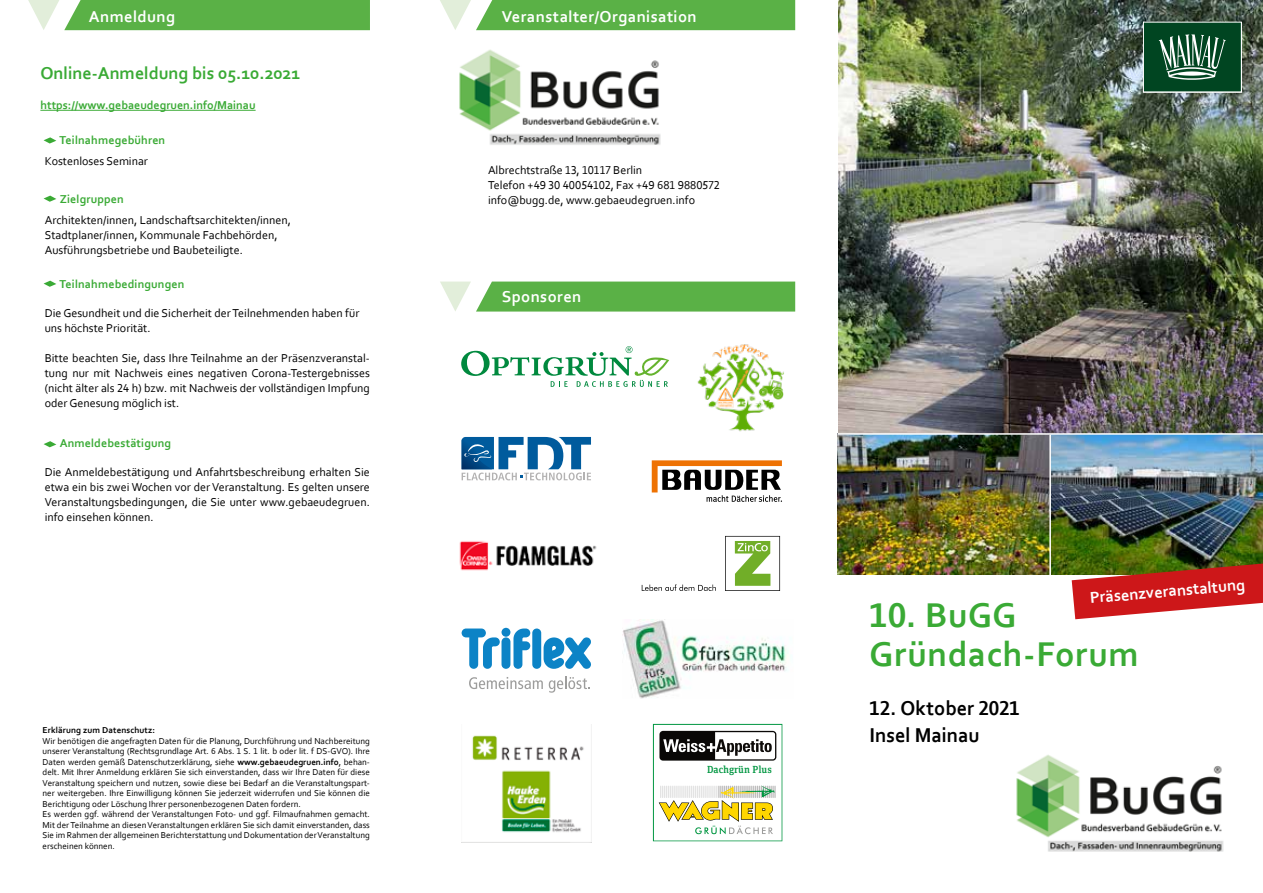
<style>
.page{position:relative;width:1263px;height:893px;background:#fff}
.page>*{position:absolute;margin:0;border:0;box-sizing:border-box;transform-origin:0 0}
.t1{font:700 36px/39px "Corbel";letter-spacing:.015em;color:#3aaa35}
.t2{font:700 21px/27px "Corbel";color:#000}
.t3{font:700 18px "Corbel";color:#3aaa35}
.t4{font:700 16.5px "Corbel";letter-spacing:.025em;color:#fff}
.t5{font:12px/15px "Corbel";color:#000}
.t6{font:700 12px "Corbel";letter-spacing:.01em;color:#3aaa35}
.t7{font:500 10.2px "Unit Slab OT";color:#009641}
.t8{font:9px/10.5px "Corbel";color:#000}
.t9{font:700 9px "Corbel";letter-spacing:.01em;color:#000}
.s1{font-weight:700}
</style>
<div class="page">
<svg style="left:28px;top:0;width:342px;height:30px;background:#6eba5c"></svg>
<img style="left:837px;top:433px;width:212px;height:141px">
<img style="left:1051px;top:435px;width:212px;height:139px">
<img style="left:838px;top:0;width:425px;height:433px">
<hr style="left:838px;top:433px;width:425px;height:2px;background:#fff">
<svg style="left:1143px;top:22px;width:99px;height:70px;background:#2c6547"></svg>
<svg style="left:440px;top:0;width:355px;height:30px;background:#6db95b"></svg>
<svg style="left:440px;top:282px;width:355px;height:30px;background:#6fba5d"></svg>
<hr style="left:40px;top:110px;width:216px;height:1px;background:#3aaa35">
<svg style="left:44px;top:137px;width:12px;height:7px"></svg>
<svg style="left:44px;top:196px;width:12px;height:6px"></svg>
<img style="left:1016px;top:755px;width:208px;height:97px">
<svg style="left:44px;top:281px;width:12px;height:6px"></svg>
<img style="left:459px;top:49px;width:202px;height:96px">
<svg style="left:44px;top:441px;width:12px;height:6px"></svg>
<svg style="left:1072px;top:563px;width:191px;height:56px;background:#c1463b"></svg>
<svg style="left:652px;top:460px;width:130px;height:42px"></svg>
<svg style="left:462px;top:437px;width:129px;height:43px"></svg>
<img style="left:462px;top:735px;width:129px;height:108px">
<svg style="left:461px;top:346px;width:208px;height:41px"></svg>
<svg style="left:725px;top:535px;width:56px;height:56px"></svg>
<svg style="left:725px;top:536px;width:55px;height:55px"></svg>
<svg style="left:642px;top:584px;width:74px;height:7px"></svg>
<img style="left:697px;top:344px;width:87px;height:88px">
<img style="left:622px;top:620px;width:166px;height:78px">
<svg style="left:469px;top:677px;width:74px;height:12px"></svg>
<svg style="left:549px;top:676px;width:41px;height:17px"></svg>
<svg style="left:462px;top:628px;width:38px;height:41px"></svg>
<div style="left:501px;top:637px;width:9px;height:32px;background:#0c83c6;border-radius:4px"></div>
<div style="left:501px;top:628px;width:9px;height:9px;background:#0c83c6;border-radius:50%"></div>
<svg style="left:513px;top:628px;width:17px;height:41px"></svg>
<svg style="left:544px;top:637px;width:47px;height:32px"></svg>
<div style="left:532px;top:628px;width:9px;height:41px;background:#0c83c6;border-radius:4px"></div>
<img style="left:459px;top:541px;width:138px;height:30px">
<svg style="left:653px;top:724px;width:129px;height:117px"></svg>
<h3 class="t4" style="left:89px;top:6px;width:88px">Anmeldung</h3>
<h3 class="t4" style="left:502px;top:6px;width:196px">Veranstalter/Organisation</h3>
<h3 class="t3" style="left:40px;top:61px;width:261px">Online-Anmeldung bis 05.10.2021</h3>
<h3 class="t6" style="left:40px;top:98px;width:217px">https://www.gebaeudegruen.info/Mainau</h3>
<h3 class="t6" style="left:59px;top:133px;width:107px">Teilnahmegebühren</h3>
<h3 class="t5" style="left:45px;top:153px;width:105px">Kostenloses Seminar</h3>
<h3 class="t6" style="left:60px;top:191px;width:65px">Zielgruppen</h3>
<h3 class="t5" style="left:45px;top:212px;width:248px">Architekten/innen, Landschaftsarchitekten/innen,<br>Stadtplaner/innen, Kommunale Fachbehörden,<br>Ausführungsbetriebe und Baubeteiligte.</h3>
<h3 class="t6" style="left:59px;top:277px;width:126px">Teilnahmebedingungen</h3>
<h3 class="t5" style="left:45px;top:305px;width:316px">Die Gesundheit und die Sicherheit der Teilnehmenden haben für uns höchste Priorität.</h3>
<h3 class="t5" style="left:45px;top:350px;width:327px;text-align:justify">Bitte beachten Sie, dass Ihre Teilnahme an der Präsenzveranstal&shy;tung nur mit Nachweis eines negativen Corona-Testergebnisses (nicht älter als 24 h) bzw. mit Nachweis der vollständigen Impfung oder Genesung möglich ist.</h3>
<h3 class="t6" style="left:60px;top:436px;width:113px">Anmeldebestätigung</h3>
<h3 class="t5" style="left:45px;top:464px;width:327px;text-align:justify">Die Anmeldebestätigung und Anfahrtsbeschreibung erhalten Sie etwa ein bis zwei Wochen vor der Veranstaltung. Es gelten unsere Veranstaltungsbedingungen, die Sie unter www.gebaeudegruen. info einsehen können.</h3>
<p class="t9" style="left:43px;top:724px;width:114px">Erklärung zum Datenschutz:</p>
<p class="t8" style="left:43px;top:735px;width:329px">Wir benötigen die angefragten Daten für die Planung, Durchführung und Nachbereitung unserer Veranstaltung (Rechtsgrundlage Art. 6 Abs. 1 S. 1 lit. b oder lit. f DS-GVO). Ihre Daten werden gemäß Datenschutzerklärung, siehe <span class="s1">www.gebaeudegruen.info</span>, behan&shy;delt. Mit Ihrer Anmeldung erklären Sie sich einverstanden, dass wir Ihre Daten für diese Veranstaltung speichern und nutzen, sowie diese bei Bedarf an die Veranstaltungspart&shy;ner weitergeben. Ihre Einwilligung können Sie jederzeit widerrufen und Sie können die Berichtigung oder Löschung Ihrer personenbezogenen Daten fordern.<br>Es werden ggf. während der Veranstaltungen Foto- und ggf. Filmaufnahmen gemacht.<br>Mit der Teilnahme an diesen Veranstaltungen erklären Sie sich damit einverstanden, dass Sie im Rahmen der allgemeinen Berichterstattung und Dokumentation der Veranstaltung erscheinen können.</p>
<h3 class="t5" style="left:488px;top:162px;width:233px">Albrechtstraße 13, 10117 Berlin<br>Telefon +49 30 40054102, Fax +49 681 9880572 info@bugg.de, www.gebaeudegruen.info</h3>
<h3 class="t4" style="left:502px;top:286px;width:81px">Sponsoren</h3>
<p class="t7" style="left:707px;top:763px;width:66px">Dachgrün Plus</p>
<h3 class="t4" style="left:1089px;top:588px;width:157px;rotate:-5deg">Präsenzveranstaltung</h3>
<h1 class="t1" style="left:870px;top:595px;width:271px">10. BuGG<br>Gründach-Forum</h1>
<h2 class="t2" style="left:870px;top:694px;width:152px">12. Oktober 2021<br>Insel Mainau</h2>
</div>
